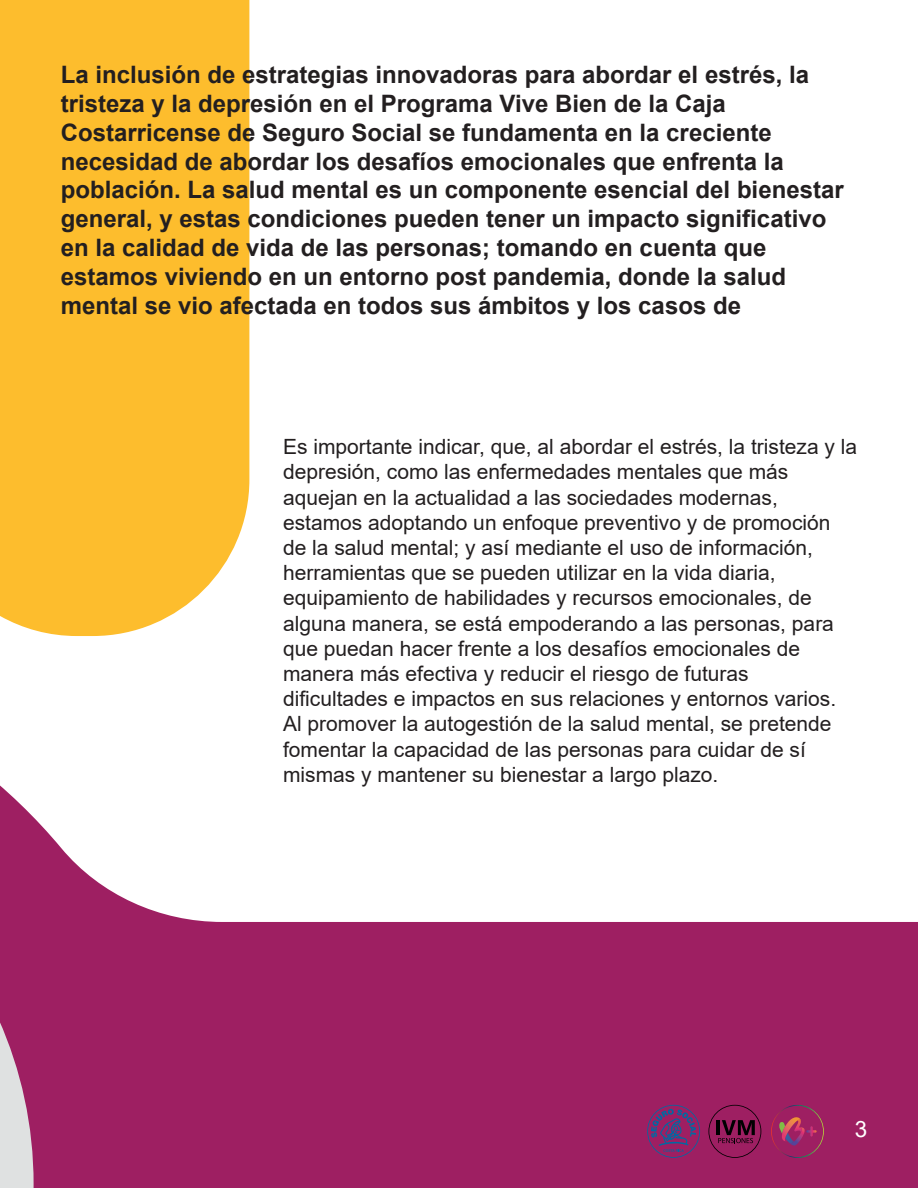
<style>
.page{position:relative;width:918px;height:1188px;background:#fff}
.page>*{position:absolute;margin:0;border:0;box-sizing:border-box;transform-origin:0 0}
.t1{font:700 24px/28.8px "Arial";color:#231f20}
.t2{font:22.5px "Arial";color:#fff}
.t3{font:21px/25.2px "Arial";color:#231f20}
</style>
<div class="page">
<svg style="left:34px;top:818px;width:884px;height:370px;fill:#9e1f62"></svg>
<svg style="left:0;top:785px;width:34px;height:403px;background:#b35d8b"></svg>
<div style="left:0;top:0;width:249px;height:636px;background:#fdbd2d"></div>
<svg style="left:647px;top:1105px;width:53px;height:53px;background:#7b2e6f"></svg>
<svg style="left:708px;top:1105px;width:53px;height:53px;background:#811950"></svg>
<svg style="left:771px;top:1105px;width:53px;height:53px;background:#9e2b62"></svg>
<p class="t1" style="left:61px;top:61px;width:784px">La inclusión de estrategias innovadoras para abordar el estrés, la tristeza y la depresión en el Programa Vive Bien de la Caja Costarricense de Seguro Social se fundamenta en la creciente necesidad de abordar los desafíos emocionales que enfrenta la población. La salud mental es un componente esencial del bienestar general, y estas condiciones pueden tener un impacto significativo en la calidad de vida de las personas; tomando en cuenta que estamos viviendo en un entorno post pandemia, donde la salud mental se vio afectada en todos sus ámbitos y los casos de</p>
<p class="t3" style="left:283px;top:434px;width:576px">Es importante indicar, que, al abordar el estrés, la tristeza y la depresión, como las enfermedades mentales que más aquejan en la actualidad a las sociedades modernas, estamos adoptando un enfoque preventivo y de promoción de la salud mental; y así mediante el uso de información, herramientas que se pueden utilizar en la vida diaria, equipamiento de habilidades y recursos emocionales, de alguna manera, se está empoderando a las personas, para que puedan hacer frente a los desafíos emocionales de manera más efectiva y reducir el riesgo de futuras dificultades e impactos en sus relaciones y entornos varios.<br>Al promover la autogestión de la salud mental, se pretende fomentar la capacidad de las personas para cuidar de sí mismas y mantener su bienestar a largo plazo.</p>
<p class="t2" style="left:855px;top:1114px;width:14px">3</p>
</div>
